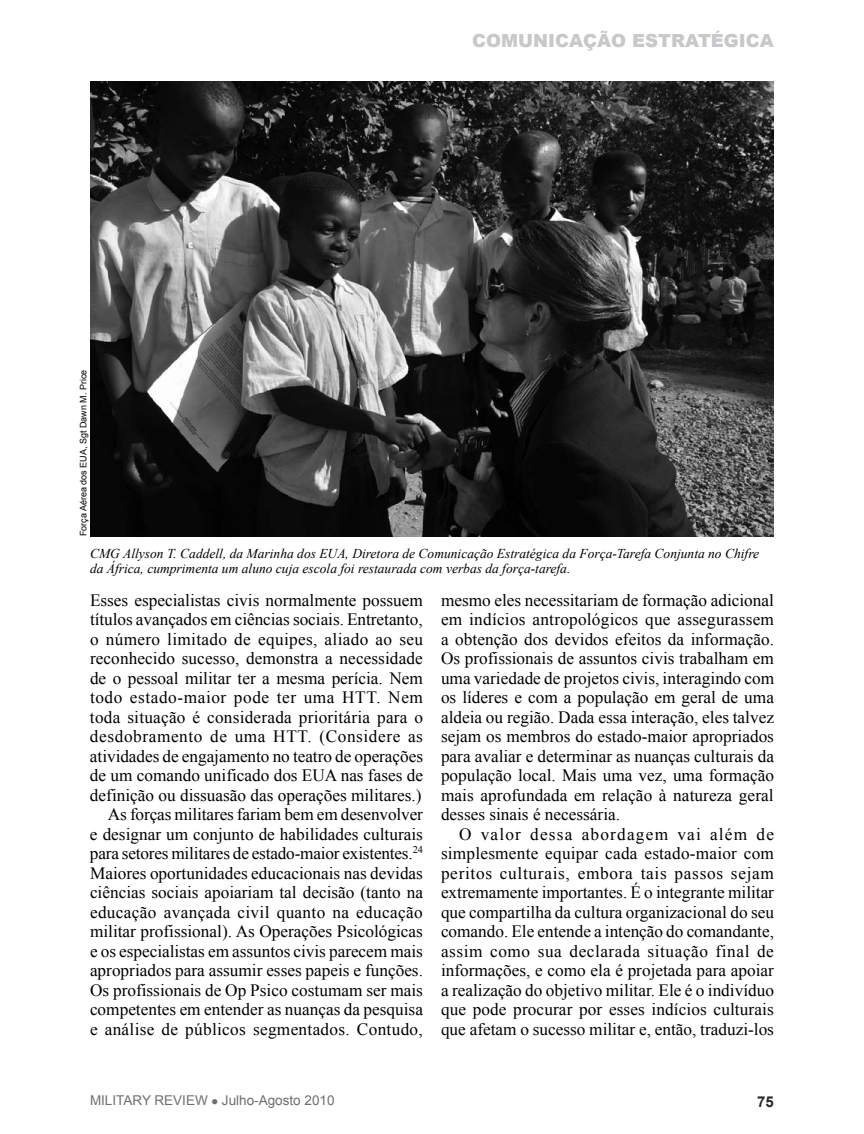
<style>
.page{position:relative;width:864px;height:1134px;background:#fff}
.page>*{position:absolute;margin:0;border:0;box-sizing:border-box;transform-origin:0 0}
.t1{font:900 18px "Arial";color:#c7c8ca}
.t2{font:17.25px/19.5px "Times New Roman";color:#000;text-align:justify}
.t3{font:700 15px "Arial";color:#292829}
.t4{font:italic 13.5px/14.2px "Times New Roman";color:#000}
.t5{font:13.5px "Arial";color:#6d6e71}
.t6{font:9px "Arial";color:#000}
</style>
<div class="page">
<img style="left:90px;top:81px;width:684px;height:455px">
<p class="t6" style="left:78px;top:536px;width:168px;rotate:-90deg">FORÇA AÉREA DOS EUA, SGT DAWN M. PRICE</p>
<p class="t1" style="left:472px;top:27px;width:303px">COMUNICAÇÃO ESTRATÉGICA</p>
<p class="t4" style="left:90px;top:546px;width:671px">CMG Allyson T. Caddell, da Marinha dos EUA, Diretora de Comunicação Estratégica da Força-Tarefa Conjunta no Chifre da África, cumprimenta um aluno cuja escola foi restaurada com verbas da força-tarefa.</p>
<p class="t2" style="left:90px;top:590px;width:335px;text-align:right">Esses especialistas civis normalmente possuem títulos avançados em ciências sociais. Entretanto, o número limitado de equipes, aliado ao seu reconhecido sucesso, demonstra a necessidade de o pessoal militar ter a mesma perícia. Nem todo estado-maior pode ter uma HTT. Nem toda situação é considerada prioritária para o desdobramento de uma HTT. (Considere as atividades de engajamento no teatro de operações de um comando unificado dos EUA nas fases de definição ou dissuasão das operações militares.)<br>As forças militares fariam bem em desenvolver<br>e designar um conjunto de habilidades culturais para setores militares de estado-maior existentes.<sup>24<br></sup>Maiores oportunidades educacionais nas devidas ciências sociais apoiariam tal decisão (tanto na educação avançada civil quanto na educação militar profissional). As Operações Psicológicas e os especialistas em assuntos civis parecem mais apropriados para assumir esses papeis e funções.<br>Os profissionais de Op Psico costumam ser mais competentes em entender as nuanças da pesquisa e análise de públicos segmentados. Contudo,</p>
<p class="t2" style="left:441px;top:590px;width:335px">mesmo eles necessitariam de formação adicional em indícios antropológicos que assegurassem a obtenção dos devidos efeitos da informação.<br>Os profissionais de assuntos civis trabalham em uma variedade de projetos civis, interagindo com os líderes e com a população em geral de uma aldeia ou região. Dada essa interação, eles talvez sejam os membros do estado-maior apropriados para avaliar e determinar as nuanças culturais da população local. Mais uma vez, uma formação mais aprofundada em relação à natureza geral desses sinais é necessária.</p>
<p class="t2" style="left:441px;top:824px;width:335px;text-indent:18px">O valor dessa abordagem vai além de simplesmente equipar cada estado-maior com peritos culturais, embora tais passos sejam extremamente importantes. É o integrante militar que compartilha da cultura organizacional do seu comando. Ele entende a intenção do comandante, assim como sua declarada situação final de informações, e como ela é projetada para apoiar a realização do objetivo militar. Ele é o indivíduo que pode procurar por esses indícios culturais que afetam o sucesso militar e, então, traduzi-los</p>
<p class="t5" style="left:90px;top:1092px;width:246px">MILITARY REVIEW ● JULHO-AGOSTO 2010</p>
<p class="t3" style="left:757px;top:1092px;width:18px">75</p>
</div>
